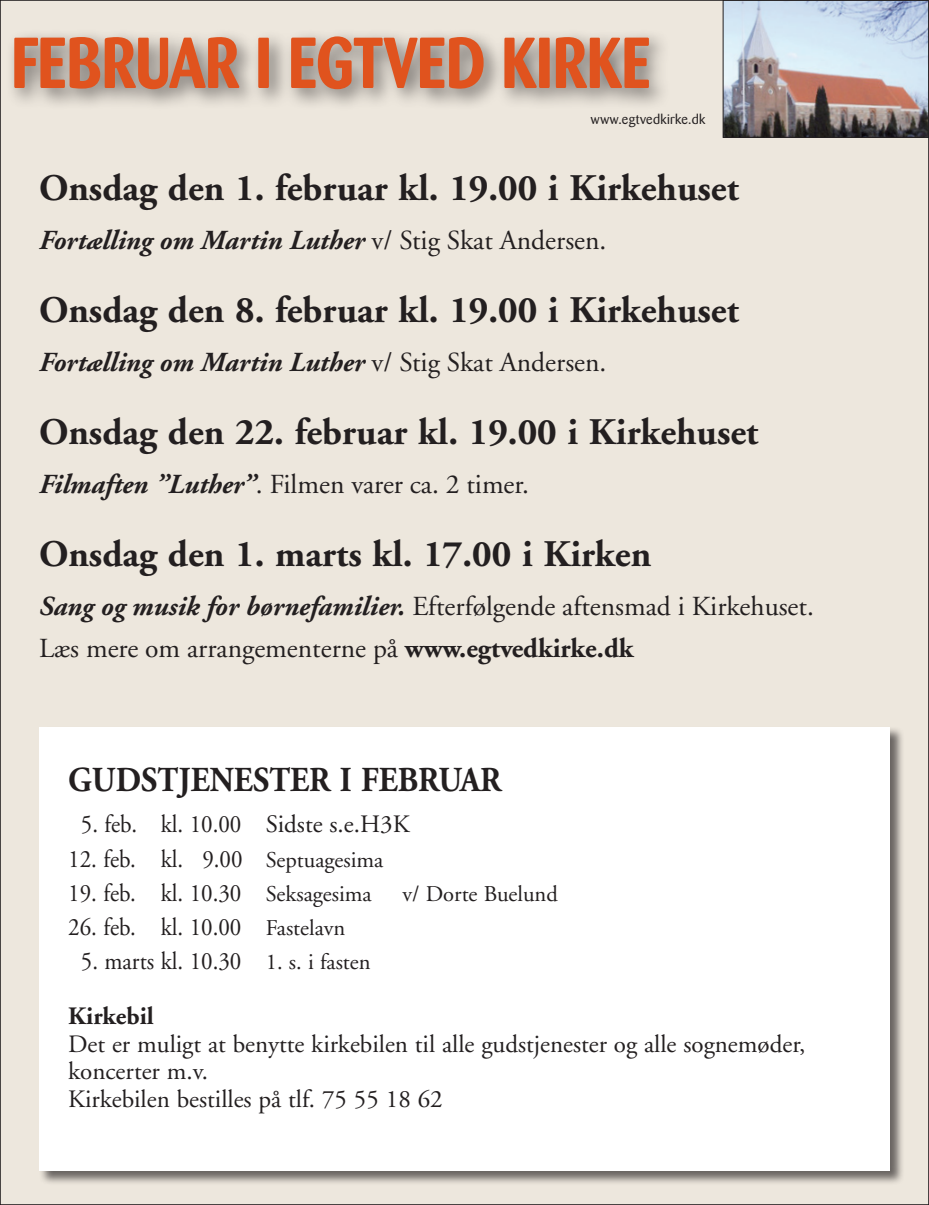
<style>
.page{position:relative;width:929px;height:1205px;background:#fff}
.page>*{position:absolute;margin:0;border:0;box-sizing:border-box;transform-origin:0 0}
.t1{font:700 71.25px "Barmeno";letter-spacing:-.005em;color:#e0531e;scale:.85 1}
.t2{font:700 37.5px "Adobe Garamond";color:#231f20}
.t3{font:700 35px "Adobe Garamond";color:#231f20;scale:.92 1}
.t4{font:27.5px/42.5px "Adobe Garamond";color:#231f20}
.t5{font:italic 700 27.5px "Adobe Garamond";color:#231f20}
.t6{font:25px "Adobe Garamond";color:#231f20;scale:.92 1}
.t7{font:25px/27.5px "Adobe Garamond";color:#231f20}
.t8{font:700 25px "Adobe Garamond";color:#231f20}
.t9{font:22.5px "Adobe Garamond";color:#231f20}
.t10{font:13.5px "Barmeno";letter-spacing:.025em;color:#231f20}
.s1{font-weight:400;font-style:normal}
.s2{font-weight:700;font-style:italic}
.s3{font-weight:700}
.s4{font-size:22.5px}
</style>
<div class="page">
<div style="left:0;top:0;width:928px;height:1205px;background:#ede7dd"></div>
<img style="left:724px;top:2px;width:202px;height:133px">
<div style="left:722px;top:0;width:206px;height:137px;border:1px solid #231f20"></div>
<div style="left:6px;top:28px;width:665px;height:84px;background:#231f20;opacity:.6"></div>
<div style="left:38px;top:726px;width:866px;height:459px;background:#231f20;opacity:.65"></div>
<div style="left:39px;top:726px;width:850px;height:444px;background:#fff"></div>
<h1 class="t1" style="left:11px;top:20px;width:753px">FEBRUAR I EGTVED KIRKE</h1>
<p class="t10" style="left:591px;top:112px;width:116px">www.egtvedkirke.dk</p>
<h2 class="t2" style="left:39px;top:168px;width:701px">Onsdag den 1. februar kl. 19.00 i Kirkehuset</h2>
<p class="t5" style="left:39px;top:225px;width:569px">Fortælling om Martin Luther <span class="s1">v/ Stig Skat Andersen.</span></p>
<h2 class="t2" style="left:39px;top:290px;width:701px">Onsdag den 8. februar kl. 19.00 i Kirkehuset</h2>
<p class="t5" style="left:39px;top:347px;width:569px">Fortælling om Martin Luther <span class="s1">v/ Stig Skat Andersen.</span></p>
<h2 class="t2" style="left:39px;top:412px;width:720px">Onsdag den 22. februar kl. 19.00 i Kirkehuset</h2>
<p class="t4" style="left:39px;top:463px;width:491px"><span class="s2">Filmaften ”Luther”</span>. Filmen varer ca. 2 timer.</p>
<h2 class="t2" style="left:39px;top:534px;width:613px">Onsdag den 1. marts kl. 17.00 i Kirken</h2>
<p class="t4" style="left:39px;top:585px;width:776px"><span class="s2">Sang og musik for børnefamilier.</span> Efterfølgende aftensmad i Kirkehuset.<br>Læs mere om arrangementerne på <span class="s3">www.egtvedkirke.dk</span></p>
<p class="t3" style="left:68px;top:760px;width:472px">GUDSTJENESTER I FEBRUAR</p>
<p class="t6" style="left:81px;top:811px;width:359px">5. feb. kl. 10.00 Sidste s.e.H3K</p>
<p class="t6" style="left:68px;top:845px;width:344px">12. feb. kl. 9.00 <span class="s4">Septuagesima</span></p>
<p class="t6" style="left:68px;top:880px;width:331px">19. feb. kl. 10.30 <span class="s4">Seksagesima</span></p>
<p class="t9" style="left:402px;top:882px;width:157px">v/ Dorte Buelund</p>
<p class="t6" style="left:68px;top:914px;width:302px">26. feb. kl. 10.00 <span class="s4">Fastelavn</span></p>
<p class="t6" style="left:81px;top:948px;width:316px">5. marts kl. 10.30 <span class="s4">1. s. i fasten</span></p>
<p class="t8" style="left:68px;top:1002px;width:87px">Kirkebil</p>
<p class="t7" style="left:68px;top:1030px;width:738px">Det er muligt at benytte kirkebilen til alle gudstjenester og alle sognemøder, koncerter m.v.<br>Kirkebilen bestilles på tlf. 75 55 18 62</p>
</div>
